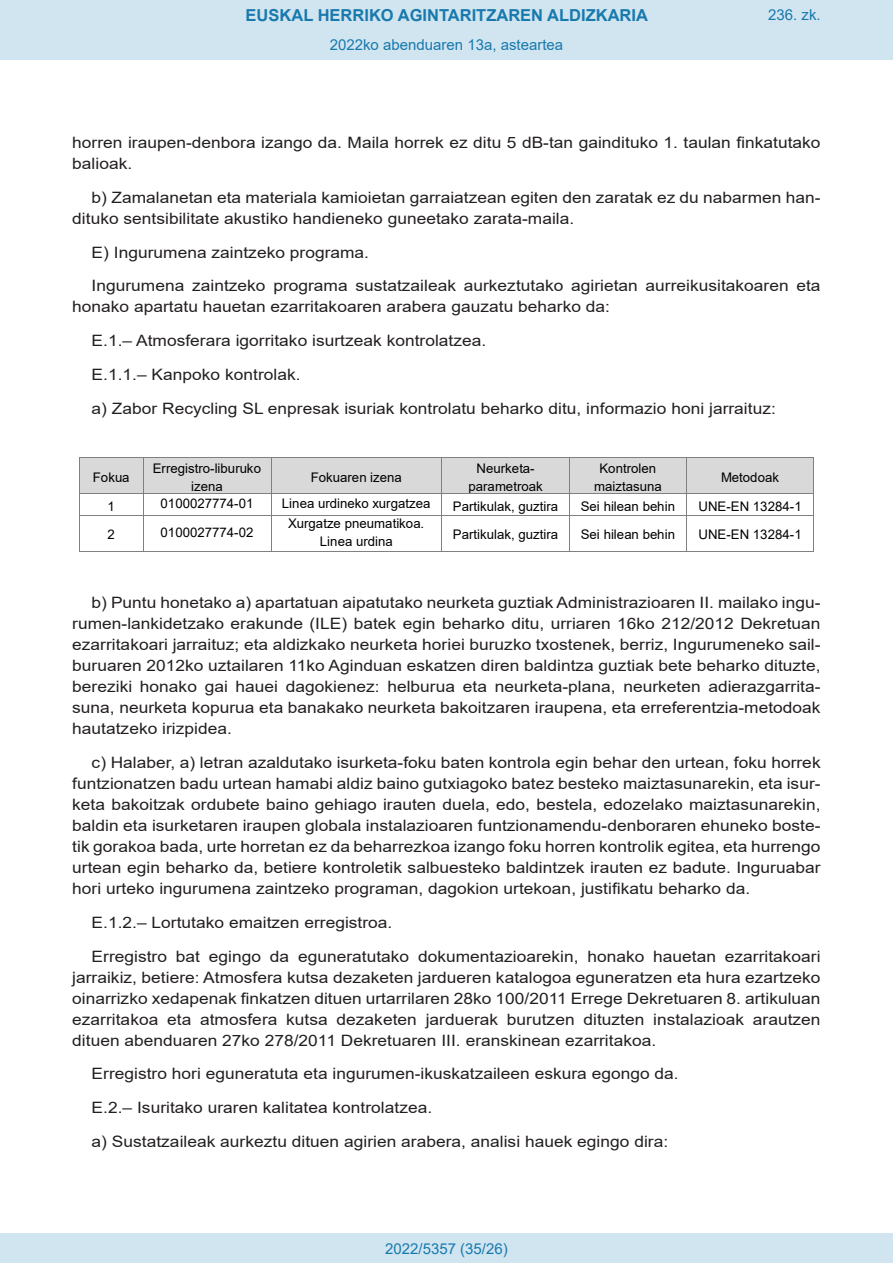
<style>
.page{position:relative;width:893px;height:1263px;background:#fff}
.page>*{position:absolute;margin:0;border:0;box-sizing:border-box;transform-origin:0 0}
.t1{font:700 16.5px "Arial";color:#1879ad}
.BOPVDetalle{font:15.6px/21px "Arial";color:#231f20;scale:1.11 1}
.Paginacion_Centro{font:15px "Arial";color:#1879ad}
.t2{font:13.2px/17.7px "Arial";letter-spacing:.005em;color:#000;text-align:center}
</style>
<div class="page">
<div style="left:0;top:0;width:893px;height:60px;background:#d0e5f0"></div>
<div style="left:0;top:1233px;width:893px;height:30px;background:#d0e5f0"></div>
<div style="left:80px;top:458px;width:63px;height:35px;background:#d9d9d9"></div>
<div style="left:143px;top:458px;width:127px;height:35px;background:#d9d9d9"></div>
<div style="left:271px;top:458px;width:170px;height:35px;background:#d9d9d9"></div>
<div style="left:442px;top:458px;width:127px;height:35px;background:#d9d9d9"></div>
<div style="left:570px;top:458px;width:116px;height:35px;background:#d9d9d9"></div>
<div style="left:687px;top:458px;width:126px;height:35px;background:#d9d9d9"></div>
<hr style="left:80px;top:457px;width:63px;height:1px;background:#808080">
<hr style="left:143px;top:457px;width:128px;height:1px;background:#808080">
<hr style="left:271px;top:457px;width:170px;height:1px;background:#808080">
<hr style="left:442px;top:457px;width:127px;height:1px;background:#808080">
<hr style="left:570px;top:457px;width:116px;height:1px;background:#808080">
<hr style="left:687px;top:457px;width:126px;height:1px;background:#808080">
<hr style="left:79px;top:458px;width:1px;height:35px;background:#808080">
<hr style="left:143px;top:458px;width:1px;height:35px;background:#808080">
<hr style="left:271px;top:458px;width:1px;height:35px;background:#808080">
<hr style="left:441px;top:458px;width:1px;height:35px;background:#808080">
<hr style="left:569px;top:458px;width:1px;height:35px;background:#808080">
<hr style="left:686px;top:458px;width:1px;height:35px;background:#808080">
<hr style="left:813px;top:458px;width:1px;height:35px;background:#808080">
<hr style="left:80px;top:493px;width:63px;height:1px;background:#808080">
<hr style="left:143px;top:493px;width:128px;height:1px;background:#808080">
<hr style="left:271px;top:493px;width:170px;height:1px;background:#808080">
<hr style="left:442px;top:493px;width:127px;height:1px;background:#808080">
<hr style="left:570px;top:493px;width:116px;height:1px;background:#808080">
<hr style="left:687px;top:493px;width:126px;height:1px;background:#808080">
<svg style="left:79px;top:493px;width:1px;height:23px"></svg>
<hr style="left:80px;top:515px;width:63px;height:1px;background:#808080">
<svg style="left:143px;top:494px;width:1px;height:21px"></svg>
<hr style="left:143px;top:515px;width:128px;height:1px;background:#808080">
<svg style="left:271px;top:494px;width:1px;height:21px"></svg>
<hr style="left:271px;top:515px;width:170px;height:1px;background:#808080">
<svg style="left:441px;top:493px;width:1px;height:23px"></svg>
<hr style="left:442px;top:515px;width:127px;height:1px;background:#808080">
<svg style="left:569px;top:493px;width:1px;height:23px"></svg>
<hr style="left:570px;top:515px;width:116px;height:1px;background:#808080">
<svg style="left:686px;top:493px;width:1px;height:23px"></svg>
<hr style="left:687px;top:515px;width:126px;height:1px;background:#808080">
<svg style="left:813px;top:493px;width:1px;height:23px"></svg>
<hr style="left:79px;top:516px;width:1px;height:35px;background:#808080">
<hr style="left:80px;top:551px;width:63px;height:1px;background:#808080">
<hr style="left:143px;top:516px;width:1px;height:35px;background:#808080">
<hr style="left:143px;top:551px;width:128px;height:1px;background:#808080">
<hr style="left:271px;top:516px;width:1px;height:35px;background:#808080">
<hr style="left:271px;top:551px;width:170px;height:1px;background:#808080">
<hr style="left:441px;top:516px;width:1px;height:35px;background:#808080">
<hr style="left:442px;top:551px;width:127px;height:1px;background:#808080">
<hr style="left:569px;top:516px;width:1px;height:35px;background:#808080">
<hr style="left:570px;top:551px;width:116px;height:1px;background:#808080">
<hr style="left:686px;top:516px;width:1px;height:35px;background:#808080">
<hr style="left:687px;top:551px;width:126px;height:1px;background:#808080">
<hr style="left:813px;top:516px;width:1px;height:35px;background:#808080">
<p class="t1" style="left:246px;top:3px;width:404px">EUSKAL HERRIKO AGINTARITZAREN ALDIZKARIA</p>
<p class="Paginacion_Centro" style="left:330px;top:35px;width:235px">2022ko abenduaren 13a, asteartea</p>
<p class="Paginacion_Centro" style="left:768px;top:5px;width:54px">236. zk.</p>
<p class="BOPVDetalle" style="left:72px;top:132px;width:676px">horren iraupen-denbora izango da. Maila horrek ez ditu 5 dB-tan gaindituko 1. taulan finkatutako balioak.</p>
<p class="BOPVDetalle" style="left:72px;top:187px;width:676px;text-indent:19px">b) Zamalanetan eta materiala kamioietan garraiatzean egiten den zaratak ez du nabarmen han&shy;dituko sentsibilitate akustiko handieneko guneetako zarata-maila.</p>
<p class="BOPVDetalle" style="left:92px;top:242px;width:251px">E) Ingurumena zaintzeko programa.</p>
<p class="BOPVDetalle" style="left:72px;top:275px;width:676px;text-indent:19px">Ingurumena zaintzeko programa sustatzaileak aurkeztutako agirietan aurreikusitakoaren eta honako apartatu hauetan ezarritakoaren arabera gauzatu beharko da:</p>
<p class="BOPVDetalle" style="left:92px;top:330px;width:357px">E.1.– Atmosferara igorritako isurtzeak kontrolatzea.</p>
<p class="BOPVDetalle" style="left:92px;top:364px;width:190px">E.1.1.– Kanpoko kontrolak.</p>
<p class="BOPVDetalle" style="left:92px;top:398px;width:618px">a) Zabor Recycling SL enpresak isuriak kontrolatu beharko ditu, informazio honi jarraituz:</p>
<p class="t2" style="left:93px;top:468px;width:38px">Fokua</p>
<p class="t2" style="left:153px;top:459px;width:110px">Erregistro-liburuko izena</p>
<p class="t2" style="left:311px;top:468px;width:93px">Fokuaren izena</p>
<p class="t2" style="left:468px;top:459px;width:76px">Neurketa&shy;parametroak</p>
<p class="t2" style="left:594px;top:459px;width:69px">Kontrolen maiztasuna</p>
<p class="t2" style="left:721px;top:468px;width:60px">Metodoak</p>
<p class="t2" style="left:107px;top:497px;width:9px">1</p>
<p class="t2" style="left:161px;top:495px;width:94px">0100027774-01</p>
<p class="t2" style="left:282px;top:495px;width:150px">Linea urdineko xurgatzea</p>
<p class="t2" style="left:453px;top:497px;width:107px">Partikulak, guztira</p>
<p class="t2" style="left:581px;top:497px;width:96px">Sei hilean behin</p>
<p class="t2" style="left:699px;top:497px;width:105px">UNE-EN 13284-1</p>
<p class="t2" style="left:107px;top:526px;width:9px">2</p>
<p class="t2" style="left:161px;top:523px;width:94px">0100027774-02</p>
<p class="t2" style="left:288px;top:515px;width:138px">Xurgatze pneumatikoa.<br>Linea urdina</p>
<p class="t2" style="left:453px;top:526px;width:107px">Partikulak, guztira</p>
<p class="t2" style="left:581px;top:526px;width:96px">Sei hilean behin</p>
<p class="t2" style="left:699px;top:526px;width:105px">UNE-EN 13284-1</p>
<p class="BOPVDetalle" style="left:72px;top:592px;width:676px;text-align:justify;text-indent:19px">b) Puntu honetako a) apartatuan aipatutako neurketa guztiak Administrazioaren II. mailako ingu&shy;rumen-lankidetzako erakunde (ILE) batek egin beharko ditu, urriaren 16ko 212/2012 Dekretuan ezarritakoari jarraituz; eta aldizkako neurketa horiei buruzko txostenek, berriz, Ingurumeneko sail&shy;buruaren 2012ko uztailaren 11ko Aginduan eskatzen diren baldintza guztiak bete beharko dituzte, bereziki honako gai hauei dagokienez: helburua eta neurketa-plana, neurketen adierazgarrita&shy;suna, neurketa kopurua eta banakako neurketa bakoitzaren iraupena, eta erreferentzia-metodoak hautatzeko irizpidea.</p>
<p class="BOPVDetalle" style="left:72px;top:752px;width:676px;text-align:justify;text-indent:19px">c) Halaber, a) letran azaldutako isurketa-foku baten kontrola egin behar den urtean, foku horrek funtzionatzen badu urtean hamabi aldiz baino gutxiagoko batez besteko maiztasunarekin, eta isur&shy;keta bakoitzak ordubete baino gehiago irauten duela, edo, bestela, edozelako maiztasunarekin, baldin eta isurketaren iraupen globala instalazioaren funtzionamendu-denboraren ehuneko boste&shy;tik gorakoa bada, urte horretan ez da beharrezkoa izango foku horren kontrolik egitea, eta hurrengo urtean egin beharko da, betiere kontroletik salbuesteko baldintzek irauten ez badute. Inguruabar hori urteko ingurumena zaintzeko programan, dagokion urtekoan, justifikatu beharko da.</p>
<p class="BOPVDetalle" style="left:92px;top:912px;width:272px">E.1.2.– Lortutako emaitzen erregistroa.</p>
<p class="BOPVDetalle" style="left:72px;top:945px;width:676px;text-align:justify;text-indent:19px">Erregistro bat egingo da eguneratutako dokumentazioarekin, honako hauetan ezarritakoari jarraikiz, betiere: Atmosfera kutsa dezaketen jardueren katalogoa eguneratzen eta hura ezartzeko oinarrizko xedapenak finkatzen dituen urtarrilaren 28ko 100/2011 Errege Dekretuaren 8. artikuluan ezarritakoa eta atmosfera kutsa dezaketen jarduerak burutzen dituzten instalazioak arautzen dituen abenduaren 27ko 278/2011 Dekretuaren III. eranskinean ezarritakoa.</p>
<p class="BOPVDetalle" style="left:92px;top:1063px;width:530px">Erregistro hori eguneratuta eta ingurumen-ikuskatzaileen eskura egongo da.</p>
<p class="BOPVDetalle" style="left:92px;top:1097px;width:308px">E.2.– Isuritako uraren kalitatea kontrolatzea.</p>
<p class="BOPVDetalle" style="left:92px;top:1131px;width:521px">a) Sustatzaileak aurkeztu dituen agirien arabera, analisi hauek egingo dira:</p>
<p class="Paginacion_Centro" style="left:385px;top:1238px;width:124px">2022/5357 (35/26)</p>
</div>
